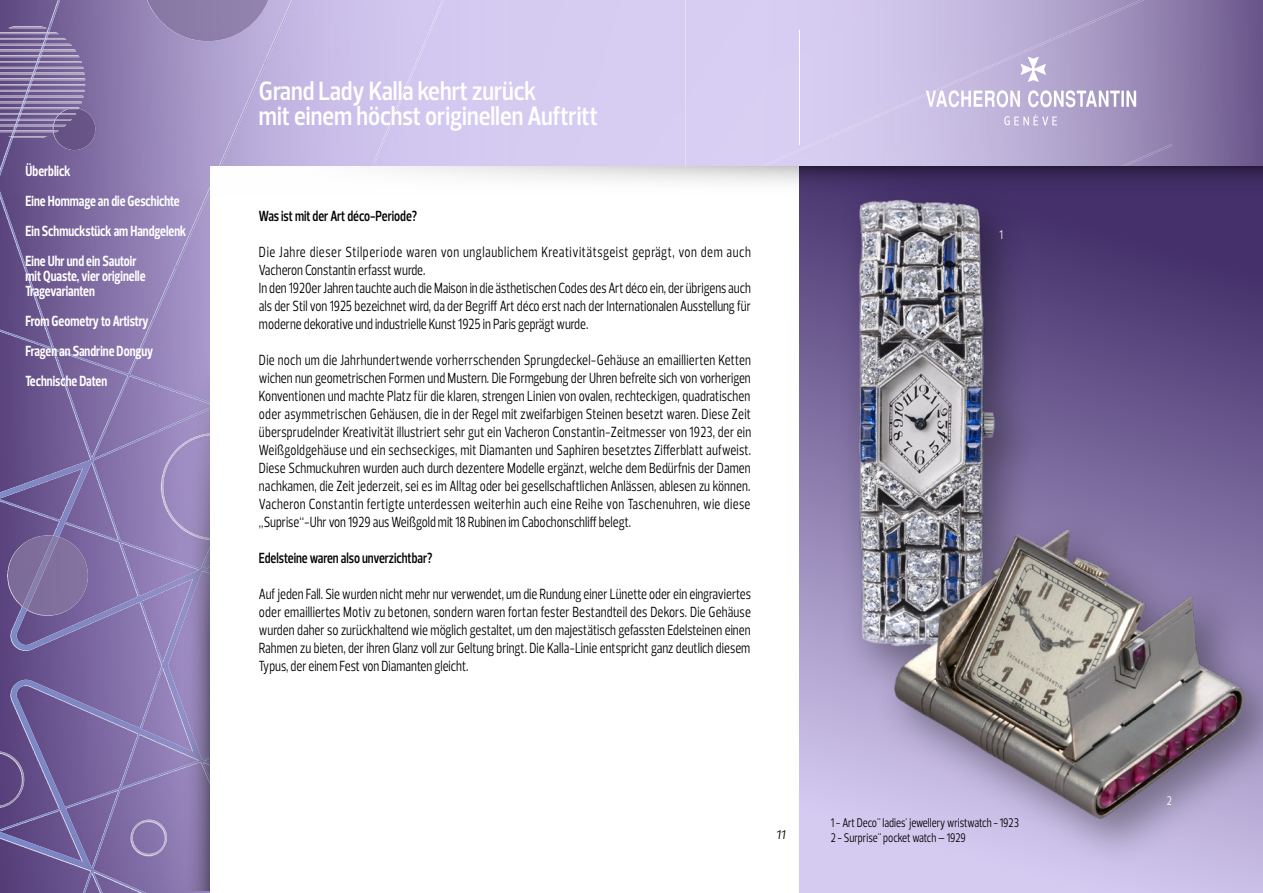
<style>
.page{position:relative;width:1263px;height:893px;background:#fff}
.page>*{position:absolute;margin:0;border:0;box-sizing:border-box;transform-origin:0 0}
.t1{font:600 27px/25.5px "Prelo Condensed";color:#fff}
.t2{font:15px/18px "Prelo Condensed";color:#000;text-align:justify;scale:.9 1}
.t3{font:700 15px/30px "Prelo Condensed";color:#fff;scale:.9 1}
.t4{font:15px/18px "Prelo Condensed";letter-spacing:.04em;color:#000;scale:.9 1}
.t5{font:600 15px "Prelo Condensed";color:#000;scale:.9 1}
.t6{font:12.75px "Prelo Condensed";color:#000;scale:.9 1}
.t7{font:italic 12.75px "Prelo";color:#000}
.t8{font:12.75px "Prelo Condensed";color:#fff;scale:.9 1}
</style>
<div class="page">
<img style="left:0;top:0;width:685px;height:820px">
<img style="left:0;top:586px;width:158px;height:307px">
<img style="left:156px;top:855px;width:54px;height:38px">
<img style="left:156px;top:541px;width:7px;height:248px">
<img style="left:49px;top:319px;width:109px;height:269px">
<img style="left:0;top:474px;width:51px;height:45px">
<img style="left:156px;top:384px;width:7px;height:49px">
<img style="left:0;top:21px;width:51px;height:328px">
<img style="left:152px;top:266px;width:11px;height:55px">
<img style="left:175px;top:182px;width:35px;height:8px">
<img style="left:329px;top:160px;width:43px;height:6px">
<img style="left:210px;top:58px;width:56px;height:108px">
<div style="left:372px;top:33px;width:56px;height:133px;background:#d1c6ef"></div>
<img style="left:264px;top:0;width:30px;height:67px">
<img style="left:49px;top:0;width:11px;height:32px">
<img style="left:426px;top:0;width:18px;height:42px">
<img style="left:131px;top:820px;width:32px;height:35px">
<img style="left:0;top:751px;width:24px;height:57px">
<img style="left:8px;top:535px;width:80px;height:80px">
<img style="left:23px;top:536px;width:36px;height:74px">
<img style="left:53px;top:109px;width:42px;height:41px">
<img style="left:0;top:67px;width:84px;height:2px">
<img style="left:0;top:73px;width:85px;height:2px">
<img style="left:0;top:79px;width:85px;height:1px">
<img style="left:0;top:84px;width:85px;height:2px">
<img style="left:0;top:90px;width:85px;height:2px">
<img style="left:0;top:96px;width:84px;height:2px">
<img style="left:0;top:102px;width:82px;height:1px">
<img style="left:0;top:107px;width:11px;height:2px">
<img style="left:0;top:113px;width:11px;height:2px">
<img style="left:0;top:119px;width:11px;height:2px">
<img style="left:8px;top:27px;width:39px;height:1px">
<img style="left:0;top:32px;width:11px;height:2px">
<img style="left:0;top:38px;width:11px;height:2px">
<img style="left:0;top:44px;width:11px;height:2px">
<img style="left:0;top:61px;width:82px;height:2px">
<svg style="left:11px;top:32px;width:68px;height:106px;background:#8a7aa5"></svg>
<img style="left:147px;top:0;width:121px;height:41px">
<img style="left:685px;top:0;width:578px;height:166px">
<img style="left:711px;top:0;width:461px;height:166px">
<svg style="left:926px;top:57px;width:210px;height:68px;background:#c0b6d8"></svg>
<svg style="left:163px;top:190px;width:47px;height:701px;background:#9787ba"></svg>
<div style="left:210px;top:166px;width:1053px;height:727px;background:#fff"></div>
<svg style="left:385px;top:166px;width:360px;height:16px"></svg>
<hr style="left:799px;top:30px;width:1px;height:115px;background:#fff">
<svg style="left:799px;top:214px;width:464px;height:679px;background:#69578c"></svg>
<svg style="left:1107px;top:166px;width:156px;height:48px;background:#3f2b62"></svg>
<img style="left:745px;top:145px;width:362px;height:561px">
<img style="left:831px;top:495px;width:432px;height:398px">
<p class="t3" style="left:26px;top:156px;width:180px">Überblick<br>Eine Hommage an die Geschichte<br>Ein Schmuckstück am Handgelenk<br>Eine Uhr und ein Sautoir</p>
<p class="t3" style="left:26px;top:269px;width:135px;line-height:15px">mit Quaste, vier originelle<br>Tragevarianten</p>
<p class="t3" style="left:26px;top:306px;width:143px">From Geometry to Artistry<br>Fragen an Sandrine Donguy<br>Technische Daten</p>
<h1 class="t1" style="left:259px;top:78px;width:340px">Grand Lady Kalla kehrt zurück<br>mit einem höchst originellen Auftritt</h1>
<p class="t5" style="left:259px;top:207px;width:177px">Was ist mit der Art déco-Periode?</p>
<p class="t4" style="left:259px;top:243px;width:548px">Die Jahre dieser Stilperiode waren von unglaublichem Kreativitätsgeist geprägt, von dem auch<br>Vacheron Constantin erfasst wurde.</p>
<p class="t2" style="left:259px;top:279px;width:548px">In den 1920er Jahren tauchte auch die Maison in die ästhetischen Codes des Art déco ein, der übrigens auch als der Stil von 1925 bezeichnet wird, da der Begriff Art déco erst nach der Internationalen Ausstellung für moderne dekorative und industrielle Kunst 1925 in Paris geprägt wurde.</p>
<p class="t2" style="left:259px;top:351px;width:548px">Die noch um die Jahrhundertwende vorherrschenden Sprungdeckel-Gehäuse an emaillierten Ketten wichen nun geometrischen Formen und Mustern. Die Formgebung der Uhren befreite sich von vorherigen Konventionen und machte Platz für die klaren, strengen Linien von ovalen, rechteckigen, quadratischen oder asymmetrischen Gehäusen, die in der Regel mit zweifarbigen Steinen besetzt waren. Diese Zeit übersprudelnder Kreativität illustriert sehr gut ein Vacheron Constantin-Zeitmesser von 1923, der ein Weißgoldgehäuse und ein sechseckiges, mit Diamanten und Saphiren besetztes Zifferblatt aufweist.<br>Diese Schmuckuhren wurden auch durch dezentere Modelle ergänzt, welche dem Bedürfnis der Damen nachkamen, die Zeit jederzeit, sei es im Alltag oder bei gesellschaftlichen Anlässen, ablesen zu können.<br>Vacheron Constantin fertigte unterdessen weiterhin auch eine Reihe von Taschenuhren, wie diese „Suprise“-Uhr von 1929 aus Weißgold mit 18 Rubinen im Cabochonschliff belegt.</p>
<p class="t5" style="left:259px;top:549px;width:194px">Edelsteine waren also unverzichtbar?</p>
<p class="t2" style="left:259px;top:585px;width:548px">Auf jeden Fall. Sie wurden nicht mehr nur verwendet, um die Rundung einer Lünette oder ein eingraviertes oder emailliertes Motiv zu betonen, sondern waren fortan fester Bestandteil des Dekors. Die Gehäuse wurden daher so zurückhaltend wie möglich gestaltet, um den majestätisch gefassten Edelsteinen einen Rahmen zu bieten, der ihren Glanz voll zur Geltung bringt. Die Kalla-Linie entspricht ganz deutlich diesem Typus, der einem Fest von Diamanten gleicht.</p>
<p class="t8" style="left:999px;top:227px;width:5px">1</p>
<p class="t7" style="left:776px;top:826px;width:11px">11</p>
<p class="t6" style="left:831px;top:814px;width:211px">1 - Art Deco" ladies' jewellery wristwatch - 1923</p>
<p class="t6" style="left:831px;top:830px;width:152px">2 - Surprise" pocket watch – 1929</p>
<p class="t8" style="left:1167px;top:793px;width:7px">2</p>
</div>
